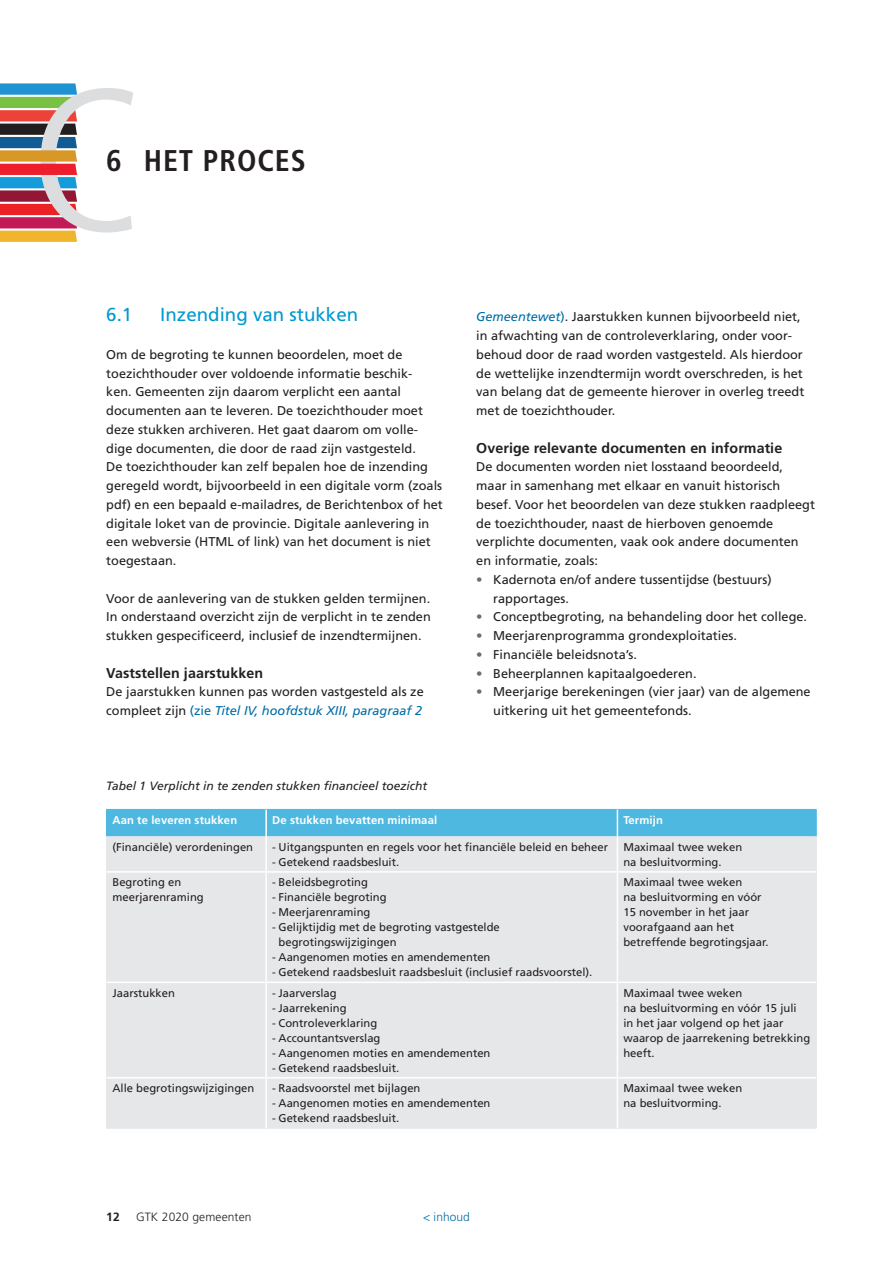
<style>
.page{position:relative;width:893px;height:1263px;background:#fff}
.page>*{position:absolute;margin:0;border:0;box-sizing:border-box;transform-origin:0 0}
.t1{font:700 condensed 30px "Frutiger LT Std";letter-spacing:.03em;color:#231f20}
.t2{font:18.75px "Frutiger LT Std";color:#0099d0}
.t3{font:700 14.25px "Frutiger LT Std";letter-spacing:.005em;color:#231f20}
.t4{font:12.75px/18.8px "Frutiger LT Std";color:#231f20}
.t5{font:italic 12px "Frutiger LT Std";color:#231f20}
.t6{font:300 12px "Frutiger LT Std";letter-spacing:.01em;color:#231f20}
.t7{font:300 12px "Frutiger LT Std";letter-spacing:.005em;color:#006da6}
.t8{font:700 12px "Frutiger LT Std";color:#231f20}
.t9{font:11.25px/15px "Frutiger LT Std";color:#231f20}
.t10{font:700 11.25px "Frutiger LT Std";letter-spacing:.01em;color:#fff}
.s1{color:#006da6}
.s2{font-style:italic;color:#006da6}
.s3{color:#6c6d70}
</style>
<div class="page">
<div style="left:107px;top:836px;width:709px;height:292px;background:#e6e7e9"></div>
<hr style="left:106px;top:836px;width:1px;height:36px;background:#e6e7e9">
<hr style="left:816px;top:836px;width:1px;height:36px;background:#e6e7e9">
<hr style="left:106px;top:872px;width:1px;height:110px;background:#e6e7e9">
<hr style="left:816px;top:872px;width:1px;height:110px;background:#e6e7e9">
<hr style="left:106px;top:982px;width:1px;height:96px;background:#e6e7e9">
<hr style="left:816px;top:982px;width:1px;height:96px;background:#e6e7e9">
<hr style="left:106px;top:1078px;width:1px;height:50px;background:#e6e7e9">
<hr style="left:816px;top:1078px;width:1px;height:50px;background:#e6e7e9">
<hr style="left:106px;top:1128px;width:160px;height:1px;background:#e6e7e9">
<hr style="left:266px;top:1128px;width:351px;height:1px;background:#e6e7e9">
<hr style="left:617px;top:1128px;width:199px;height:1px;background:#e6e7e9">
<div style="left:106px;top:809px;width:711px;height:27px;background:#4eb8e0"></div>
<hr style="left:265px;top:836px;width:2px;height:35px;background:#fff">
<hr style="left:617px;top:836px;width:1px;height:35px;background:#fff">
<hr style="left:107px;top:871px;width:159px;height:2px;background:#fff">
<hr style="left:266px;top:871px;width:351px;height:2px;background:#fff">
<hr style="left:265px;top:873px;width:2px;height:108px;background:#fff">
<hr style="left:617px;top:871px;width:199px;height:2px;background:#fff">
<hr style="left:617px;top:873px;width:1px;height:108px;background:#fff">
<hr style="left:107px;top:981px;width:159px;height:2px;background:#fff">
<hr style="left:266px;top:981px;width:351px;height:2px;background:#fff">
<hr style="left:265px;top:983px;width:2px;height:94px;background:#fff">
<hr style="left:617px;top:981px;width:199px;height:2px;background:#fff">
<hr style="left:617px;top:983px;width:1px;height:94px;background:#fff">
<hr style="left:107px;top:1077px;width:159px;height:1px;background:#fff">
<hr style="left:266px;top:1077px;width:351px;height:1px;background:#fff">
<hr style="left:265px;top:1078px;width:2px;height:50px;background:#fff">
<hr style="left:617px;top:1077px;width:199px;height:1px;background:#fff">
<hr style="left:617px;top:1078px;width:1px;height:50px;background:#fff">
<svg style="left:0;top:83px;width:133px;height:159px"></svg>
<h1 class="t1" style="left:106px;top:143px;width:201px">6 HET PROCES</h1>
<h2 class="t2" style="left:106px;top:304px;width:28px">6.1</h2>
<h2 class="t2" style="left:160px;top:304px;width:199px">Inzending van stukken</h2>
<p class="t4" style="left:106px;top:345px;width:338px">Om de begroting te kunnen beoordelen, moet de toezichthouder over voldoende informatie beschik-<br>ken. Gemeenten zijn daarom verplicht een aantal documenten aan te leveren. De toezichthouder moet deze stukken archiveren. Het gaat daarom om volle&shy;dige documenten, die door de raad zijn vastgesteld.<br>De toezichthouder kan zelf bepalen hoe de inzending geregeld wordt, bijvoorbeeld in een digitale vorm (zoals pdf) en een bepaald e-mailadres, de Berichtenbox of het digitale loket van de provincie. Digitale aanlevering in een webversie (HTML of link) van het document is niet toegestaan.</p>
<p class="t4" style="left:106px;top:589px;width:326px;text-align:justify">Voor de aanlevering van de stukken gelden termijnen.<br>In onderstaand overzicht zijn de verplicht in te zenden stukken gespecificeerd, inclusief de inzendtermijnen.</p>
<p class="t3" style="left:106px;top:664px;width:158px">Vaststellen jaarstukken</p>
<p class="t4" style="left:106px;top:683px;width:319px">De jaarstukken kunnen pas worden vastgesteld als ze compleet zijn <span class="s1">(zie</span> <span class="s2">Titel IV, hoofdstuk XIII, paragraaf 2</span></p>
<p class="t5" style="left:106px;top:779px;width:322px">Tabel 1 Verplicht in te zenden stukken financieel toezicht</p>
<p class="t4" style="left:476px;top:308px;width:330px"><span class="s2">Gemeentewet</span><span class="s1">)</span>. Jaarstukken kunnen bijvoorbeeld niet, in afwachting van de controleverklaring, onder voor&shy;behoud door de raad worden vastgesteld. Als hierdoor de wettelijke inzendtermijn wordt overschreden, is het van belang dat de gemeente hierover in overleg treedt met de toezichthouder.</p>
<p class="t3" style="left:476px;top:439px;width:307px">Overige relevante documenten en informatie</p>
<p class="t4" style="left:476px;top:458px;width:340px">De documenten worden niet losstaand beoordeeld, maar in samenhang met elkaar en vanuit historisch besef. Voor het beoordelen van deze stukken raadpleegt de toezichthouder, naast de hierboven genoemde verplichte documenten, vaak ook andere documenten en informatie, zoals:</p>
<p class="t4" style="left:493px;top:570px;width:280px;text-indent:-17px"><span class="s3">•</span> Kadernota en/of andere tussentijdse (bestuurs) rapportages.</p>
<p class="t4" style="left:476px;top:608px;width:332px"><span class="s3">•</span> Conceptbegroting, na behandeling door het college.</p>
<p class="t4" style="left:476px;top:626px;width:262px"><span class="s3">•</span> Meerjarenprogramma grondexploitaties.</p>
<p class="t4" style="left:476px;top:645px;width:162px"><span class="s3">•</span> Financiële beleidsnota’s.</p>
<p class="t4" style="left:476px;top:664px;width:222px"><span class="s3">•</span> Beheerplannen kapitaalgoederen.</p>
<p class="t4" style="left:493px;top:683px;width:319px;text-indent:-17px"><span class="s3">•</span> Meerjarige berekeningen (vier jaar) van de algemene uitkering uit het gemeentefonds.</p>
<p class="t10" style="left:112px;top:813px;width:126px">Aan te leveren stukken</p>
<p class="t10" style="left:272px;top:813px;width:166px">De stukken bevatten minimaal</p>
<p class="t10" style="left:623px;top:813px;width:41px">Termijn</p>
<p class="t9" style="left:112px;top:839px;width:142px">(Financiële) verordeningen</p>
<p class="t9" style="left:272px;top:839px;width:337px">- Uitgangspunten en regels voor het financiële beleid en beheer</p>
<p class="t9" style="left:272px;top:854px;width:129px">- Getekend raadsbesluit.</p>
<p class="t9" style="left:623px;top:839px;width:120px">Maximaal twee weken na besluitvorming.</p>
<p class="t9" style="left:112px;top:875px;width:93px">Begroting en meerjarenraming</p>
<p class="t9" style="left:272px;top:875px;width:97px">- Beleidsbegroting</p>
<p class="t9" style="left:272px;top:890px;width:116px">- Financiële begroting</p>
<p class="t9" style="left:272px;top:905px;width:100px">- Meerjarenraming</p>
<p class="t9" style="left:279px;top:920px;width:223px;text-indent:-6px">- Gelijktijdig met de begroting vastgestelde begrotingswijzigingen</p>
<p class="t9" style="left:272px;top:950px;width:220px">- Aangenomen moties en amendementen</p>
<p class="t9" style="left:272px;top:965px;width:322px">- Getekend raadsbesluit raadsbesluit (inclusief raadsvoorstel).</p>
<p class="t9" style="left:112px;top:985px;width:64px">Jaarstukken</p>
<p class="t9" style="left:272px;top:985px;width:66px">- Jaarverslag</p>
<p class="t9" style="left:272px;top:1000px;width:76px">- Jaarrekening</p>
<p class="t9" style="left:272px;top:1015px;width:107px">- Controleverklaring</p>
<p class="t9" style="left:272px;top:1030px;width:110px">- Accountantsverslag</p>
<p class="t9" style="left:272px;top:1045px;width:220px">- Aangenomen moties en amendementen</p>
<p class="t9" style="left:272px;top:1060px;width:129px">- Getekend raadsbesluit.</p>
<p class="t9" style="left:112px;top:1081px;width:143px">Alle begrotingswijzigingen</p>
<p class="t9" style="left:272px;top:1081px;width:150px">- Raadsvoorstel met bijlagen</p>
<p class="t9" style="left:272px;top:1096px;width:220px">- Aangenomen moties en amendementen</p>
<p class="t9" style="left:272px;top:1111px;width:129px">- Getekend raadsbesluit.</p>
<p class="t9" style="left:623px;top:875px;width:147px">Maximaal twee weken<br>na besluitvorming en vóór<br>15 november in het jaar voorafgaand aan het betreffende begrotingsjaar.</p>
<p class="t9" style="left:623px;top:985px;width:188px">Maximaal twee weken<br>na besluitvorming en vóór 15 juli<br>in het jaar volgend op het jaar waarop de jaarrekening betrekking heeft.</p>
<p class="t9" style="left:623px;top:1081px;width:120px">Maximaal twee weken na besluitvorming.</p>
<p class="t8" style="left:106px;top:1210px;width:15px">12</p>
<p class="t6" style="left:136px;top:1210px;width:117px">GTK 2020 gemeenten</p>
<p class="t7" style="left:423px;top:1210px;width:48px">&lt; inhoud</p>
</div>
